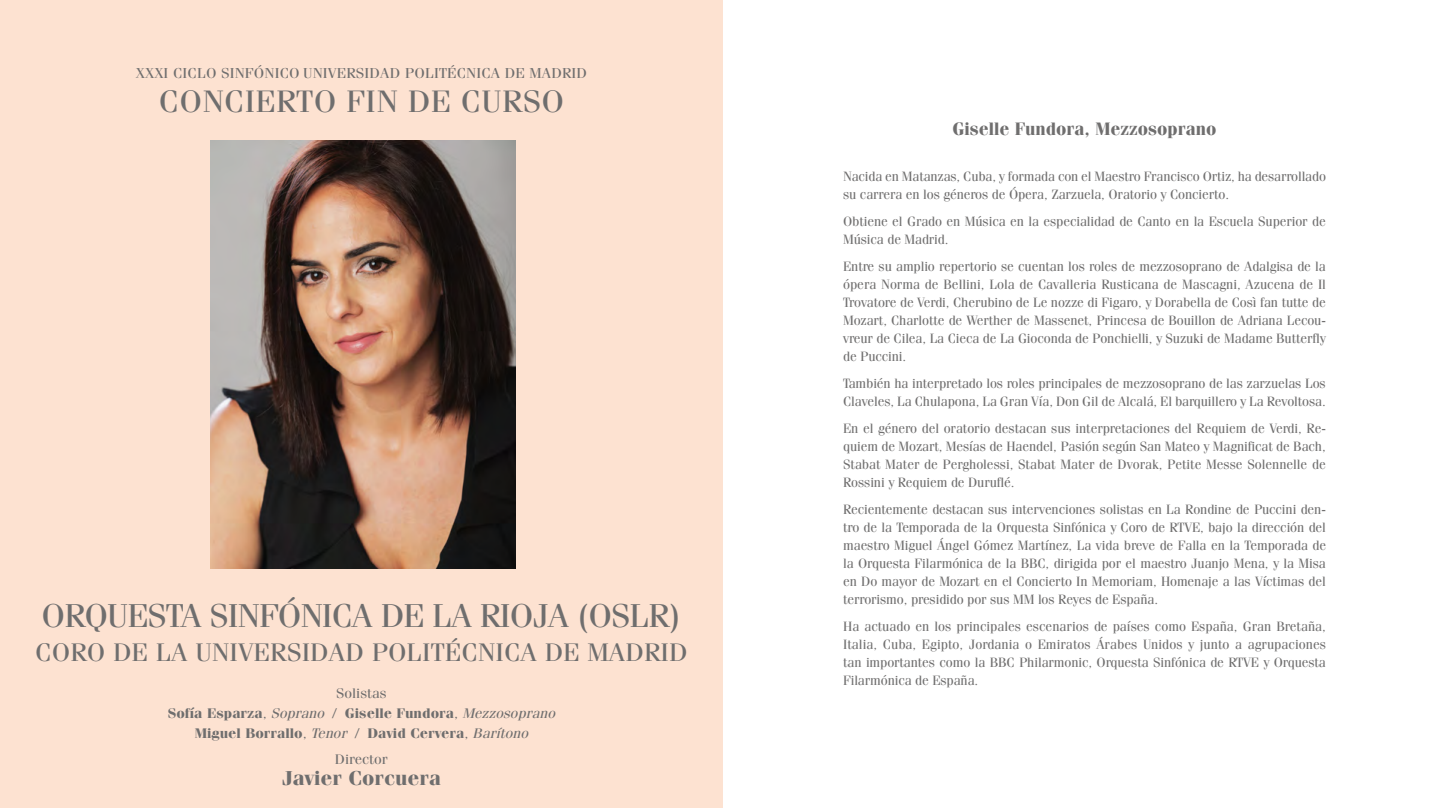
<style>
.page{position:relative;width:1446px;height:808px;background:#fff}
.page>*{position:absolute;margin:0;border:0;box-sizing:border-box;transform-origin:0 0}
.t1{font:33px "Fenice Std";letter-spacing:-.03em;color:#6f6e6e;scale:1.05 1}
.t2{font:31.05px "Fenice Std";letter-spacing:.01em;color:#6f6e6e;scale:1.07 1}
.t3{font:25.35px "Fenice Std";color:#6f6e6e;scale:1.07 1}
.t4{font:700 20.1px "Fenice Std";color:#6f6e6e;scale:1.07 1}
.t5{font:700 18px "Fenice Std";color:#6f6e6e}
.t6{font:14.4px "Fenice Std";letter-spacing:.01em;color:#6f6e6e;scale:1.07 1}
.t7{font:700 13.95px/20.2px "Fenice Std";color:#6f6e6e;text-align:center;scale:1.07 1}
.t8{font:13.95px "Fenice Std";color:#6f6e6e;scale:1.07 1}
.t9{font:13.5px/18px "Fenice Std";letter-spacing:-.01em;color:#6f6e6e;text-align:justify}
.s1{font-weight:400}
.s2{font-weight:400;font-style:italic}
</style>
<div class="page">
<div style="left:0;top:0;width:723px;height:808px;background:#fde2d1"></div>
<img style="left:211px;top:141px;width:304px;height:427px">
<p class="t6" style="left:136px;top:65px;width:423px">XXXI CICLO SINFÓNICO UNIVERSIDAD POLITÉCNICA DE MADRID</p>
<h2 class="t2" style="left:159px;top:83px;width:380px">CONCIERTO FIN DE CURSO</h2>
<h1 class="t1" style="left:42px;top:596px;width:611px">ORQUESTA SINFÓNICA DE LA RIOJA (OSLR)</h1>
<h3 class="t3" style="left:35px;top:637px;width:611px">CORO DE LA UNIVERSIDAD POLITÉCNICA DE MADRID</h3>
<p class="t7" style="left:168px;top:683px;width:363px"><span class="s1">Solistas<br></span>Sofía Esparza<span class="s1">,</span> <span class="s2">Soprano</span> <span class="s1">/</span> Giselle Fundora<span class="s1">,</span> <span class="s2">Mezzosoprano<br></span>Miguel Borrallo<span class="s1">,</span> <span class="s2">Tenor</span> <span class="s1">/</span> David Cervera<span class="s1">,</span> <span class="s2">Barítono</span></p>
<p class="t8" style="left:335px;top:750px;width:51px">Director</p>
<h3 class="t4" style="left:282px;top:766px;width:150px">Javier Corcuera</h3>
<h3 class="t5" style="left:952px;top:118px;width:266px">Giselle Fundora, Mezzosoprano</h3>
<p class="t9" style="left:843px;top:167px;width:484px">Nacida en Matanzas, Cuba, y formada con el Maestro Francisco Ortiz, ha desarrollado su carrera en los géneros de Ópera, Zarzuela, Oratorio y Concierto.</p>
<p class="t9" style="left:843px;top:212px;width:484px">Obtiene el Grado en Música en la especialidad de Canto en la Escuela Superior de<br>Música de Madrid.</p>
<p class="t9" style="left:843px;top:257px;width:484px">Entre su amplio repertorio se cuentan los roles de mezzosoprano de Adalgisa de la ópera Norma de Bellini, Lola de Cavalleria Rusticana de Mascagni, Azucena de Il Trovatore de Verdi, Cherubino de Le nozze di Figaro, y Dorabella de Così fan tutte de Mozart, Charlotte de Werther de Massenet, Princesa de Bouillon de Adriana Lecou&shy;vreur de Cilea, La Cieca de La Gioconda de Ponchielli, y Suzuki de Madame Butterfly de Puccini.</p>
<p class="t9" style="left:843px;top:374px;width:484px">También ha interpretado los roles principales de mezzosoprano de las zarzuelas Los<br>Claveles, La Chulapona, La Gran Vía, Don Gil de Alcalá, El barquillero y La Revoltosa.</p>
<p class="t9" style="left:843px;top:419px;width:484px">En el género del oratorio destacan sus interpretaciones del Requiem de Verdi, Re&shy;quiem de Mozart, Mesías de Haendel, Pasión según San Mateo y Magnificat de Bach, Stabat Mater de Pergholessi, Stabat Mater de Dvorak, Petite Messe Solennelle de Rossini y Requiem de Duruflé.</p>
<p class="t9" style="left:843px;top:500px;width:484px">Recientemente destacan sus intervenciones solistas en La Rondine de Puccini den&shy;tro de la Temporada de la Orquesta Sinfónica y Coro de RTVE, bajo la dirección del maestro Miguel Ángel Gómez Martínez, La vida breve de Falla en la Temporada de la Orquesta Filarmónica de la BBC, dirigida por el maestro Juanjo Mena, y la Misa en Do mayor de Mozart en el Concierto In Memoriam, Homenaje a las Víctimas del terrorismo, presidido por sus MM los Reyes de España.</p>
<p class="t9" style="left:843px;top:617px;width:484px">Ha actuado en los principales escenarios de países como España, Gran Bretaña, Italia, Cuba, Egipto, Jordania o Emiratos Árabes Unidos y junto a agrupaciones tan importantes como la BBC Philarmonic, Orquesta Sinfónica de RTVE y Orquesta Filarmónica de España.</p>
</div>
